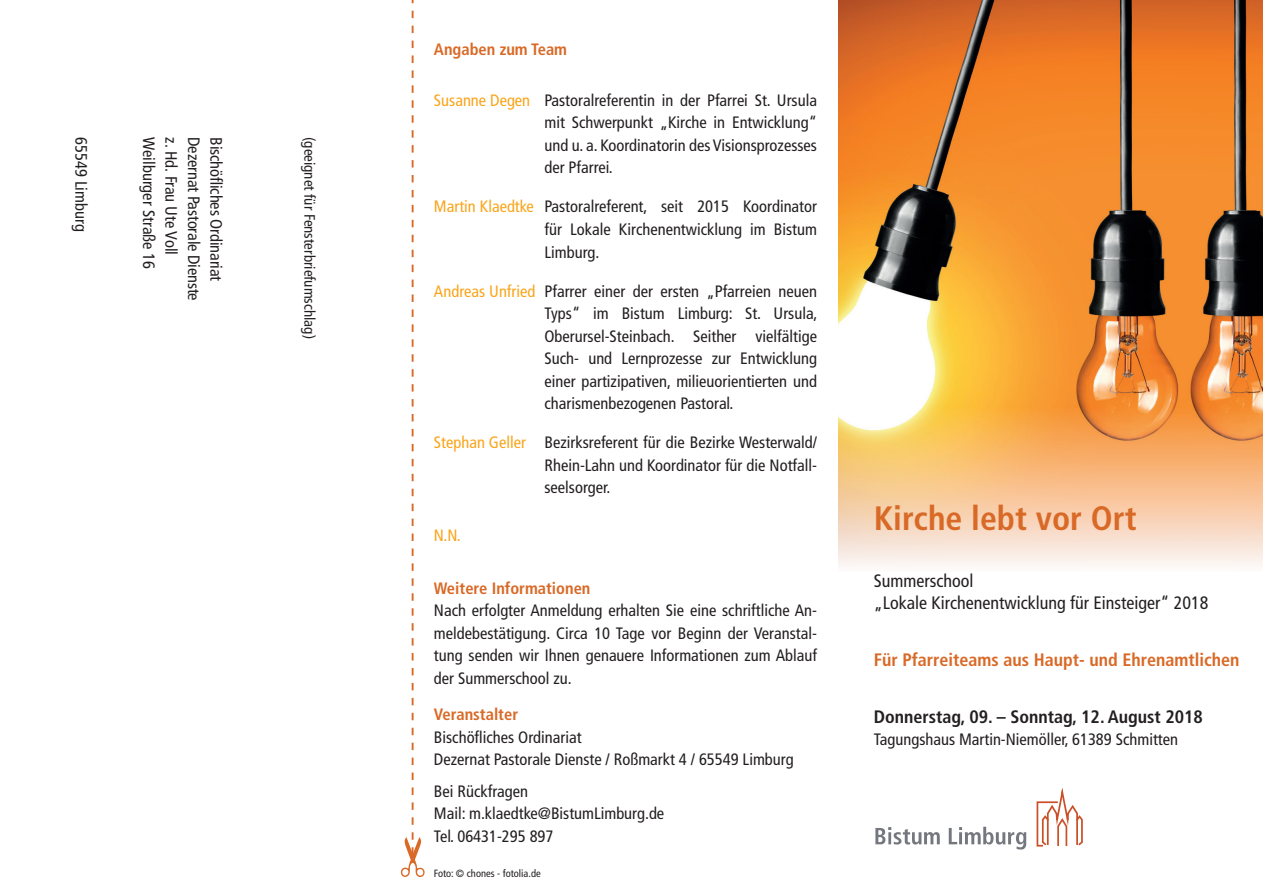
<style>
.page{position:relative;width:1263px;height:893px;background:#fff}
.page>*{position:absolute;margin:0;border:0;box-sizing:border-box;transform-origin:0 0}
.t1{font:700 condensed 33.75px "Frutiger LT Std";color:#d96926}
.t2{font:condensed 18px/22.5px "Frutiger LT Pro";color:#231f20}
.t3{font:700 condensed 18px "Frutiger LT Pro";color:#d96926}
.t4{font:700 condensed 18px "Frutiger LT Pro";color:#231f20}
.t5{font:condensed 16.5px/22.5px "Frutiger LT Pro";color:#231f20;text-align:justify}
.t6{font:700 condensed 16.5px "Frutiger LT Pro";color:#d96926}
.t7{font:condensed 16.5px "Frutiger LT Pro";color:#f9a51b}
.t8{font:condensed 15px "Frutiger LT Pro";color:#231f20}
.t9{font:condensed 10.5px "Frutiger LT Pro";color:#231f20}
.s1{color:#f9a51b}
</style>
<div class="page">
<img style="left:838px;top:0;width:425px;height:407px">
<svg style="left:838px;top:407px;width:425px;height:159px;background:#f7c794"></svg>
<svg style="left:401px;top:0;width:24px;height:877px"></svg>
<svg style="left:875px;top:827px;width:151px;height:22px"></svg>
<svg style="left:1036px;top:788px;width:47px;height:59px"></svg>
<p class="t5" style="left:92px;top:137px;width:96px;rotate:90deg">65549 Limburg</p>
<p class="t5" style="left:160px;top:137px;width:134px;rotate:90deg">Weilburger Straße 16</p>
<p class="t5" style="left:182px;top:137px;width:119px;rotate:90deg">z. Hd. Frau Ute Voll</p>
<p class="t5" style="left:205px;top:137px;width:165px;rotate:90deg">Dezernat Pastorale Dienste</p>
<p class="t5" style="left:227px;top:137px;width:145px;rotate:90deg">Bischöfliches Ordinariat</p>
<p class="t8" style="left:318px;top:137px;width:203px;rotate:90deg">(geeignet für Fensterbriefumschlag)</p>
<p class="t6" style="left:434px;top:40px;width:135px">Angaben zum Team</p>
<p class="t5" style="left:544px;top:89px;width:274px;text-indent:-111px"><span class="s1">Susanne Degen</span> Pastoralreferentin in der Pfarrei St. Ursula mit Schwerpunkt „Kirche in Entwicklung“ und u. a. Koordinatorin des Visionsprozesses der Pfarrei.</p>
<p class="t5" style="left:544px;top:196px;width:274px;text-indent:-111px"><span class="s1">Martin Klaedtke</span> Pastoralreferent, seit 2015 Koordinator für Lokale Kirchenentwicklung im Bistum Limburg.</p>
<p class="t5" style="left:544px;top:280px;width:275px;text-indent:-111px"><span class="s1">Andreas Unfried</span> Pfarrer einer der ersten „Pfarreien neuen Typs“ im Bistum Limburg: St. Ursula, Oberursel-Steinbach. Seither vielfältige Such- und Lernprozesse zur Entwicklung einer partizipativen, milieuorientierten und charismenbezogenen Pastoral.</p>
<p class="t5" style="left:544px;top:431px;width:274px;text-indent:-111px"><span class="s1">Stephan Geller</span> Bezirksreferent für die Bezirke Westerwald/ Rhein-Lahn und Koordinator für die Notfall&shy;seelsorger.</p>
<p class="t7" style="left:434px;top:526px;width:28px">N.N.</p>
<p class="t6" style="left:434px;top:578px;width:158px">Weitere Informationen</p>
<p class="t5" style="left:434px;top:599px;width:384px">Nach erfolgter Anmeldung erhalten Sie eine schriftliche An&shy;meldebestätigung. Circa 10 Tage vor Beginn der Veranstal&shy;tung senden wir Ihnen genauere Informationen zum Ablauf der Summerschool zu.</p>
<p class="t6" style="left:434px;top:705px;width:86px">Veranstalter</p>
<p class="t5" style="left:434px;top:726px;width:361px">Bischöfliches Ordinariat<br>Dezernat Pastorale Dienste / Roßmarkt 4 / 65549 Limburg</p>
<p class="t5" style="left:434px;top:780px;width:232px;text-align:left">Bei Rückfragen<br>Mail: m.klaedtke@BistumLimburg.de<br>Tel. 06431-295 897</p>
<p class="t9" style="left:434px;top:868px;width:108px">Foto: © chones - fotolia.de</p>
<h1 class="t1" style="left:874px;top:499px;width:264px">Kirche lebt vor Ort</h1>
<p class="t2" style="left:874px;top:569px;width:336px">Summerschool<br>„Lokale Kirchenentwicklung für Einsteiger“ 2018</p>
<p class="t3" style="left:874px;top:649px;width:367px">Für Pfarreiteams aus Haupt- und Ehrenamtlichen</p>
<p class="t4" style="left:874px;top:706px;width:330px">Donnerstag, 09. – Sonntag, 12. August 2018</p>
<p class="t5" style="left:874px;top:728px;width:306px">Tagungshaus Martin-Niemöller, 61389 Schmitten</p>
</div>
